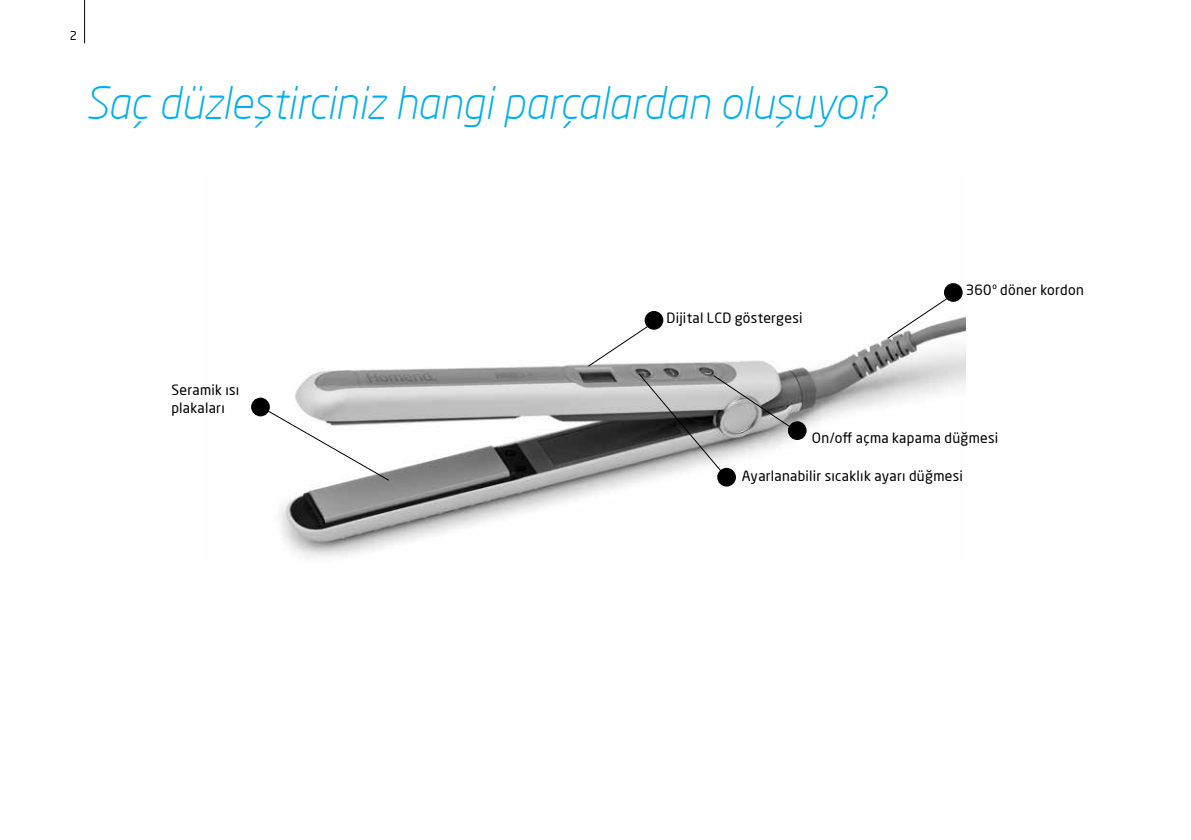
<style>
.page{position:relative;width:1191px;height:840px;background:#fff}
.page>*{position:absolute;margin:0;border:0;box-sizing:border-box;transform-origin:0 0}
.t1{font:italic 300 44px "Neo Sans Pro";letter-spacing:-.005em;color:#00aeef}
.t2{font:14px/18px "Neo Sans Pro";letter-spacing:.02em;color:#000}
.t3{font:12px "Neo Sans Pro";color:#000}
</style>
<div class="page">
<hr style="left:84px;top:0;width:1px;height:43px;background:#000">
<img style="left:251px;top:283px;width:714px;height:275px">
<div style="left:251px;top:397px;width:19px;height:19px;background:#000;border-radius:50%"></div>
<svg style="left:260px;top:406px;width:129px;height:74px"></svg>
<svg style="left:587px;top:320px;width:69px;height:47px"></svg>
<div style="left:644px;top:311px;width:19px;height:18px;background:#000;border-radius:50%"></div>
<div style="left:788px;top:421px;width:18px;height:19px;background:#000;border-radius:50%"></div>
<svg style="left:638px;top:373px;width:160px;height:105px"></svg>
<div style="left:717px;top:467px;width:19px;height:19px;background:#000;border-radius:50%"></div>
<svg style="left:887px;top:292px;width:68px;height:47px"></svg>
<div style="left:944px;top:283px;width:18px;height:19px;background:#000;border-radius:50%"></div>
<p class="t3" style="left:70px;top:28px;width:9px">2</p>
<h1 class="t1" style="left:85px;top:76px;width:802px">Saç düzleştirciniz hangi parçalardan oluşuyor?</h1>
<p class="t2" style="left:171px;top:380px;width:69px">Seramik ısı plakaları</p>
<p class="t2" style="left:666px;top:308px;width:137px">Dijital LCD göstergesi</p>
<p class="t2" style="left:965px;top:280px;width:120px">360º döner kordon</p>
<p class="t2" style="left:812px;top:428px;width:188px">On/off açma kapama düğmesi</p>
<p class="t2" style="left:742px;top:466px;width:222px">Ayarlanabilir sıcaklık ayarı düğmesi</p>
</div>
